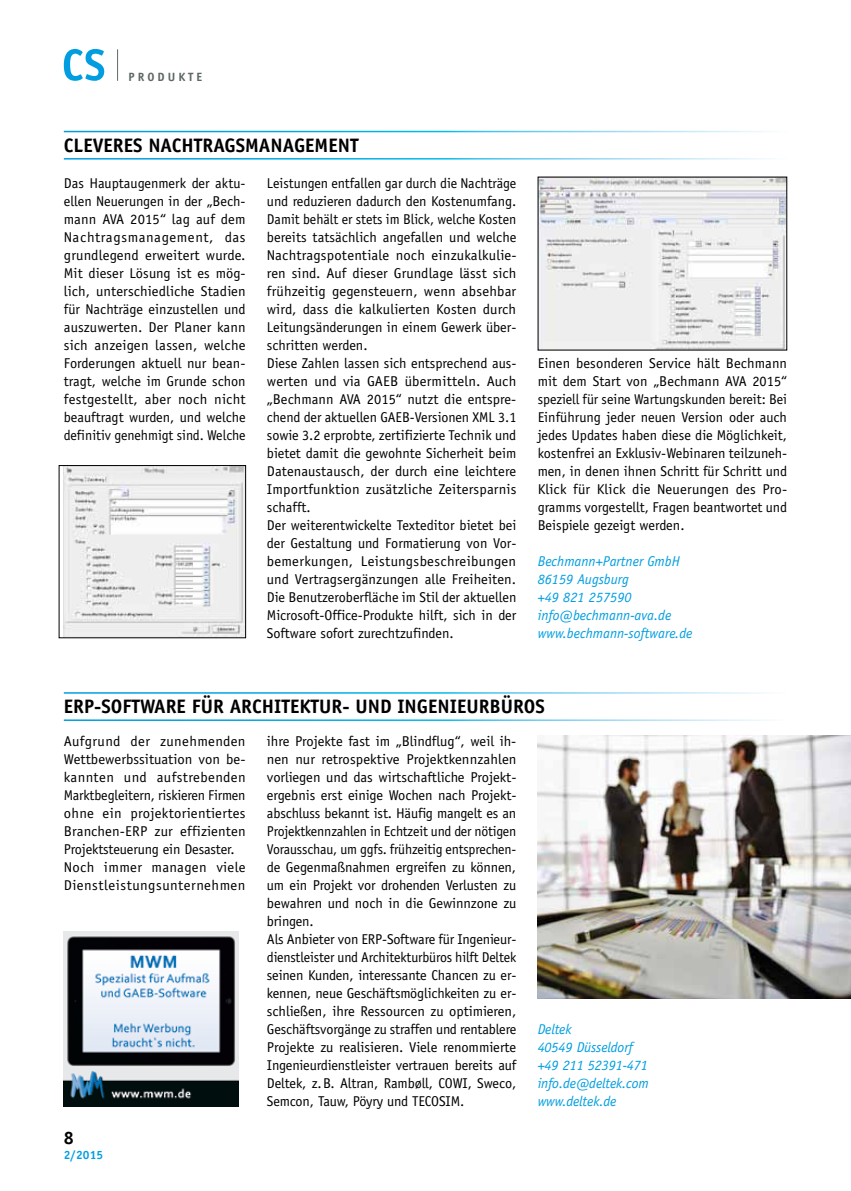
<style>
.page{position:relative;width:851px;height:1191px;background:#fff}
.page>*{position:absolute;margin:0;border:0;box-sizing:border-box;transform-origin:0 0}
.t1{font:700 19.5px "Officina Sans Std";color:#000}
.t2{font:700 18px "Officina Sans Std";color:#000}
.t3{font:14.25px/18px "Officina Sans Std";color:#000}
.t4{font:italic 14.25px/18px "Officina Sans Std";color:#009ee0}
.t5{font:700 12px "Officina Sans Std";letter-spacing:.25em;color:#5d6867}
.t6{font:700 12px "Officina Sans Std";color:#009ee0}
</style>
<div class="page">
<hr style="left:117px;top:49px;width:1px;height:32px;background:#5d6867">
<svg style="left:64px;top:49px;width:40px;height:32px"></svg>
<img style="left:64px;top:467px;width:180px;height:169px">
<div style="left:59px;top:465px;width:187px;height:173px;border:1px solid #000"></div>
<img style="left:64px;top:931px;width:174px;height:175px">
<img style="left:539px;top:179px;width:246px;height:169px">
<img style="left:537px;top:736px;width:313px;height:262px">
<p class="t5" style="left:129px;top:69px;width:75px">PRODUKTE</p>
<p class="t1" style="left:64px;top:133px;width:296px">CLEVERES NACHTRAGSMANAGEMENT</p>
<p class="t3" style="left:64px;top:174px;width:183px;text-align:justify">Das Hauptaugenmerk der aktu&shy;ellen Neuerungen in der „Bech&shy;mann AVA 2015“ lag auf dem Nachtragsmanagement, das grundlegend erweitert wurde.<br>Mit dieser Lösung ist es mög&shy;lich, unterschiedliche Stadien für Nachträge einzustellen und auszuwerten. Der Planer kann sich anzeigen lassen, welche Forderungen aktuell nur bean&shy;tragt, welche im Grunde schon festgestellt, aber noch nicht beauftragt wurden, und welche definitiv genehmigt sind. Welche</p>
<p class="t3" style="left:267px;top:174px;width:251px">Leistungen entfallen gar durch die Nachträge und reduzieren dadurch den Kostenumfang.<br>Damit behält er stets im Blick, welche Kosten bereits tatsächlich angefallen und welche Nachtragspotentiale noch einzukalkulie&shy;ren sind. Auf dieser Grundlage lässt sich frühzeitig gegensteuern, wenn absehbar wird, dass die kalkulierten Kosten durch Leitungsänderungen in einem Gewerk über&shy;schritten werden.<br>Diese Zahlen lassen sich entsprechend aus&shy;werten und via GAEB übermitteln. Auch „Bechmann AVA 2015“ nutzt die entspre&shy;chend der aktuellen GAEB-Versionen XML 3.1 sowie 3.2 erprobte, zertifizierte Technik und bietet damit die gewohnte Sicherheit beim Datenaustausch, der durch eine leichtere Importfunktion zusätzliche Zeitersparnis schafft.<br>Der weiterentwickelte Texteditor bietet bei der Gestaltung und Formatierung von Vor&shy;bemerkungen, Leistungsbeschreibungen und Vertragsergänzungen alle Freiheiten.<br>Die Benutzeroberfläche im Stil der aktuellen Microsoft-Office-Produkte hilft, sich in der Software sofort zurechtzufinden.</p>
<p class="t3" style="left:537px;top:354px;width:251px;text-align:justify">Einen besonderen Service hält Bechmann mit dem Start von „Bechmann AVA 2015“ speziell für seine Wartungskunden bereit: Bei Einführung jeder neuen Version oder auch jedes Updates haben diese die Möglichkeit, kostenfrei an Exklusiv-Webinaren teilzuneh&shy;men, in denen ihnen Schritt für Schritt und Klick für Klick die Neuerungen des Pro&shy;gramms vorgestellt, Fragen beantwortet und Beispiele gezeigt werden.</p>
<p class="t4" style="left:537px;top:552px;width:156px">Bechmann+Partner GmbH<br>86159 Augsburg<br>+49 821 257590 info@bechmann-ava.de www.bechmann-software.de</p>
<p class="t1" style="left:64px;top:694px;width:482px">ERP-SOFTWARE FÜR ARCHITEKTUR- UND INGENIEURBÜROS</p>
<p class="t3" style="left:64px;top:732px;width:183px">Aufgrund der zunehmenden<br>Wettbewerbssituation von be&shy;kannten und aufstrebenden<br>Marktbegleitern, riskieren Firmen ohne ein projektorientiertes<br>Branchen-ERP zur effizienten<br>Projektsteuerung ein Desaster.<br>Noch immer managen viele<br>Dienstleistungsunternehmen</p>
<p class="t3" style="left:267px;top:732px;width:251px">ihre Projekte fast im „Blindflug“, weil ih&shy;nen nur retrospektive Projektkennzahlen vorliegen und das wirtschaftliche Projekt&shy;ergebnis erst einige Wochen nach Projekt&shy;abschluss bekannt ist. Häufig mangelt es an Projektkennzahlen in Echtzeit und der nötigen Vorausschau, um ggfs. frühzeitig entsprechen&shy;de Gegenmaßnahmen ergreifen zu können, um ein Projekt vor drohenden Verlusten zu bewahren und noch in die Gewinnzone zu bringen.<br>Als Anbieter von ERP-Software für Ingenieur&shy;dienstleister und Architekturbüros hilft Deltek seinen Kunden, interessante Chancen zu er&shy;kennen, neue Geschäftsmöglichkeiten zu er&shy;schließen, ihre Ressourcen zu optimieren, Geschäftsvorgänge zu straffen und rentablere Projekte zu realisieren. Viele renommierte Ingenieurdienstleister vertrauen bereits auf Deltek, z.B. Altran, Rambøll, COWI, Sweco, Semcon, Tauw, Pöyry und TECOSIM.</p>
<p class="t2" style="left:64px;top:1127px;width:12px">8</p>
<p class="t6" style="left:64px;top:1147px;width:41px">2/2015</p>
<p class="t4" style="left:537px;top:1020px;width:112px">Deltek<br>40549 Düsseldorf +49 211 52391-471 info.de@deltek.com www.deltek.de</p>
</div>
